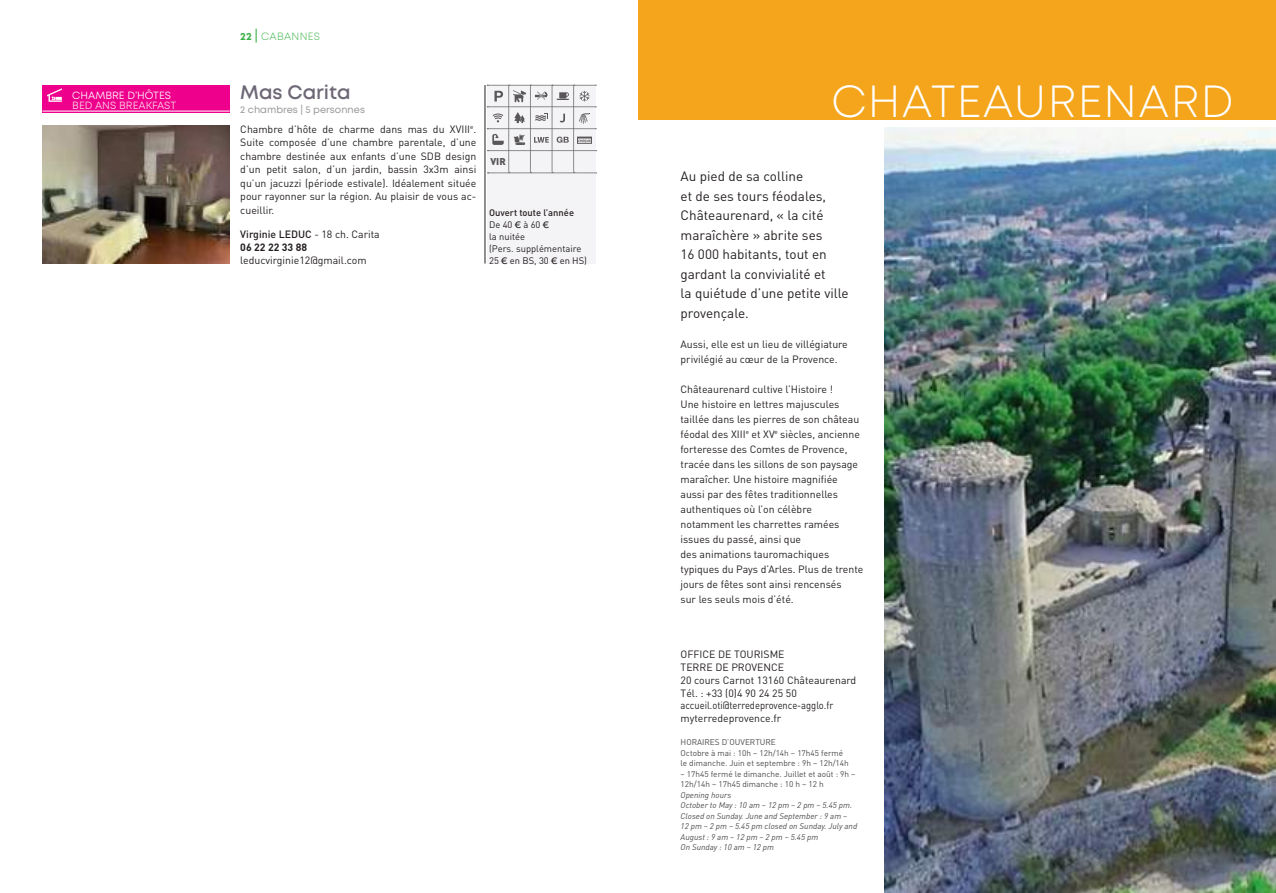
<style>
.page{position:relative;width:1276px;height:893px;background:#fff}
.page>*{position:absolute;margin:0;border:0;box-sizing:border-box;transform-origin:0 0}
.t1{font:300 45px "Mont";letter-spacing:.03em;color:#fff}
.t2{font:600 19.5px "Mont";color:#6e6876}
.t3{font:13.5px/19.5px "DIN";color:#241f1f}
.t4{font:10.5px/15px "DIN";color:#241f1f}
.t5{font:500 10.5px/12.8px "DIN";color:#241f1f}
.t6{font:10.5px "Mont";color:#ffd8e6}
.t7{font:10.5px "Mont";color:#fff}
.t8{font:300 10.5px "Mont";letter-spacing:.03em;color:#3ab247}
.t9{font:9.75px "Mont";color:#969698}
.t10{font:900 9.75px "DIN";color:#5a5758}
.t11{font:9.3px/12px "DIN";color:#241f1f}
.t12{font:italic 8.25px/10.5px "DIN";color:#4e4b4c}
.t13{font:8.25px/10.5px "DIN";color:#4e4b4c}
.t14{font:700 3.45px "Myriad Pro";color:#5a5758}
.s1{font-weight:700}
.s2{font-weight:400;font-size:13.5px}
.s3{font-weight:400}
.s4{font-weight:500}
.s5{font-family:"LT Euro Money"}
</style>
<div class="page">
<div style="left:487px;top:85px;width:108px;height:179px;background:#f4f3f5"></div>
<img style="left:43px;top:125px;width:187px;height:139px">
<hr style="left:485px;top:85px;width:1px;height:179px;background:#241f1f">
<svg style="left:487px;top:85px;width:109px;height:89px"></svg>
<div style="left:43px;top:85px;width:187px;height:28px;background:#ee008c"></div>
<hr style="left:43px;top:111px;width:187px;height:1px;background:#fff">
<svg style="left:47px;top:88px;width:15px;height:14px"></svg>
<img style="left:884px;top:128px;width:392px;height:765px">
<div style="left:638px;top:0;width:638px;height:119px;background:#f4a51b"></div>
<p class="t7" style="left:72px;top:89px;width:100px">CHAMBRE D’HÔTES</p>
<p class="t6" style="left:72px;top:99px;width:105px">BED ANS BREAKFAST</p>
<p class="t8" style="left:240px;top:29px;width:81px"><span class="s1">22</span> <span class="s2">|</span> CABANNES</p>
<h2 class="t2" style="left:240px;top:80px;width:112px">Mas Carita</h2>
<p class="t9" style="left:240px;top:103px;width:126px">2 chambres | 5 personnes</p>
<p class="t4" style="left:240px;top:122px;width:237px;line-height:13.5px;text-align:justify">Chambre d’hôte de charme dans mas du XVIII<sup>e</sup>.<br>Suite composée d’une chambre parentale, d’une chambre destinée aux enfants d’une SDB design d’un petit salon, d’un jardin, bassin 3x3m ainsi qu’un jacuzzi (période estivale). Idéalement située pour rayonner sur la région. Au plaisir de vous ac&shy;cueillir.</p>
<p class="t5" style="left:240px;top:228px;width:141px">Virginie LEDUC <span class="s3">- 18 ch. Carita<br></span><span class="s1">06 22 22 33 88</span></p>
<p class="t4" style="left:240px;top:252px;width:128px">leducvirginie12@gmail.com</p>
<p class="t10" style="left:490px;top:155px;width:17px">VIR</p>
<p class="t14" style="left:578px;top:139px;width:14px">CHEQUE</p>
<p class="t11" style="left:489px;top:206px;width:99px"><span class="s4">Ouvert toute l’année<br></span>De 40 <span class="s5">d</span> à 60 <span class="s5">d<br></span>la nuitée<br>(Pers. supplémentaire<br>25 <span class="s5">d</span> en BS, 30 <span class="s5">d</span> en HS)</p>
<h1 class="t1" style="left:831px;top:73px;width:403px">CHATEAURENARD</h1>
<p class="t3" style="left:680px;top:166px;width:170px">Au pied de sa colline<br>et de ses tours féodales,<br>Châteaurenard, « la cité maraîchère » abrite ses<br>16 000 habitants, tout en gardant la convivialité et<br>la quiétude d’une petite ville provençale.</p>
<p class="t4" style="left:680px;top:336px;width:169px">Aussi, elle est un lieu de villégiature privilégié au cœur de la Provence.</p>
<p class="t4" style="left:680px;top:381px;width:184px">Châteaurenard cultive l’Histoire !<br>Une histoire en lettres majuscules taillée dans les pierres de son château féodal des XIII<sup>e</sup> et XV<sup>e</sup> siècles, ancienne forteresse des Comtes de Provence, tracée dans les sillons de son paysage maraîcher. Une histoire magnifiée aussi par des fêtes traditionnelles authentiques où l’on célèbre notamment les charrettes ramées issues du passé, ainsi que<br>des animations tauromachiques typiques du Pays d’Arles. Plus de trente jours de fêtes sont ainsi rencensés<br>sur les seuls mois d’été.</p>
<p class="t4" style="left:680px;top:648px;width:177px;line-height:12.8px">OFFICE DE TOURISME<br>TERRE DE PROVENCE<br>20 cours Carnot 13160 Châteaurenard<br>Tél. : +33 (0)4 90 24 25 50 accueil.oti@terredeprovence-agglo.fr myterredeprovence.fr</p>
<p class="t13" style="left:680px;top:737px;width:170px">HORAIRES D’OUVERTURE<br>Octobre à mai : 10h – 12h/14h – 17h45 fermé le dimanche. Juin et septembre : 9h – 12h/14h</p>
<p class="t13" style="left:680px;top:769px;width:176px">– 17h45 fermé le dimanche. Juillet et août : 9h –<br>12h/14h – 17h45 dimanche : 10 h – 12 h</p>
<p class="t12" style="left:680px;top:790px;width:178px">Opening hours<br>October to May : 10 am – 12 pm – 2 pm – 5.45 pm.<br>Closed on Sunday. June and September : 9 am –<br>12 pm – 2 pm – 5.45 pm closed on Sunday. July and<br>August : 9 am – 12 pm – 2 pm – 5.45 pm<br>On Sunday : 10 am – 12 pm</p>
</div>
